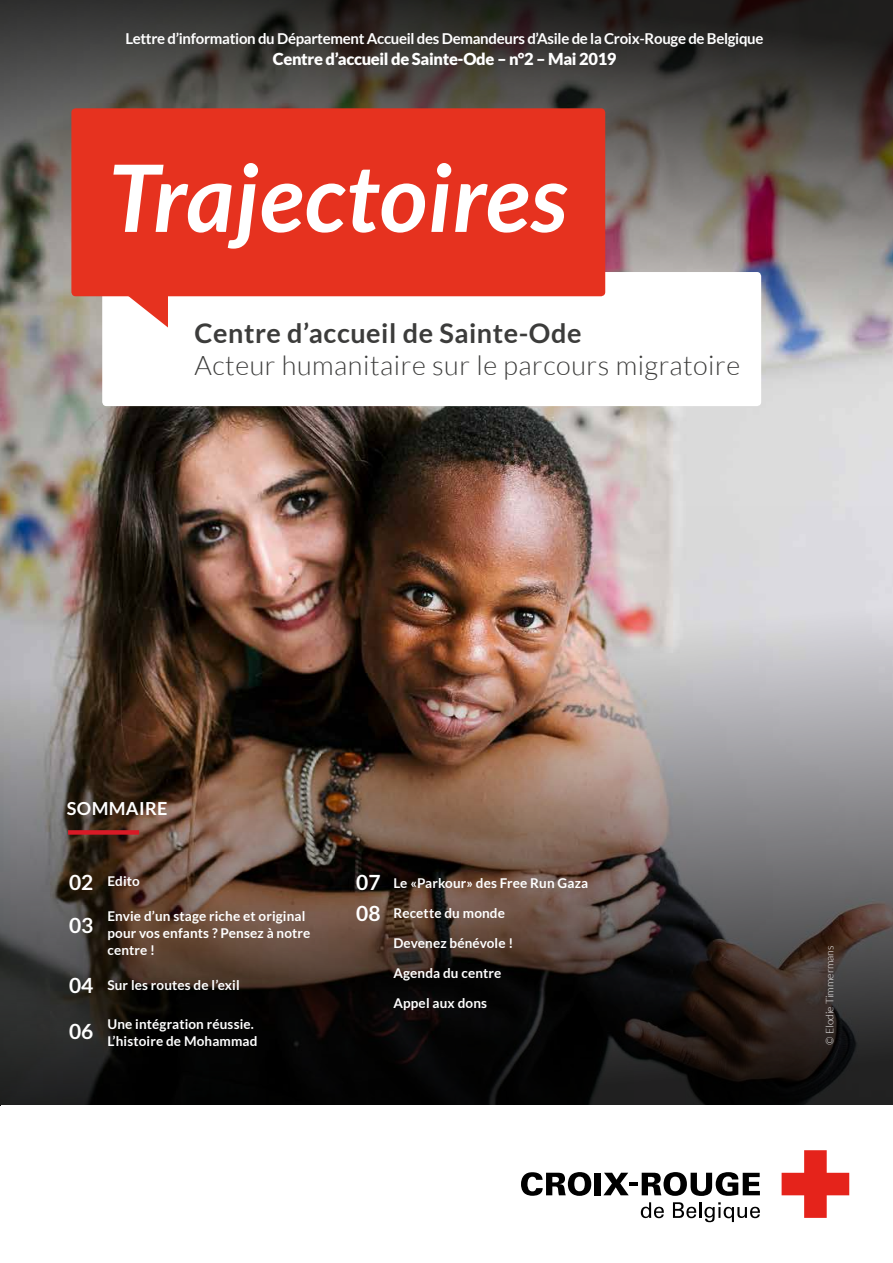
<style>
.page{position:relative;width:893px;height:1263px;background:#fff}
.page>*{position:absolute;margin:0;border:0;box-sizing:border-box;transform-origin:0 0}
.t1{font:italic 700 93px "Lato";letter-spacing:.01em;color:#fff}
.t2{font:300 27px "Lato";letter-spacing:.02em;color:#3c3c3b}
.t3{font:700 27px "Lato";letter-spacing:.02em;color:#3c3c3b}
.t4{font:700 21px/43.5px "Lato";color:#fff}
.t5{font:700 18px "Lato";letter-spacing:.02em;color:#fff}
.t6{font:900 16.5px "Lato";letter-spacing:-.02em;color:#fff}
.t7{font:700 15px "Lato";letter-spacing:-.02em;color:#fff}
.t8{font:700 13.5px/17.2px "Lato";letter-spacing:.01em;color:#fff}
.t9{font:300 10.5px "Lato";color:#fff}
</style>
<div class="page">
<img style="left:0;top:384px;width:893px;height:122px">
<img style="left:0;top:0;width:893px;height:384px">
<img style="left:0;top:506px;width:893px;height:599px">
<div style="left:102px;top:272px;width:659px;height:134px;background:#fff;border-radius:4px"></div>
<div style="left:71px;top:108px;width:534px;height:188px;background:#e6321f;border-radius:4px"></div>
<svg style="left:127px;top:296px;width:41px;height:31px"></svg>
<svg style="left:782px;top:1150px;width:67px;height:68px"></svg>
<svg style="left:521px;top:1172px;width:70px;height:24px"></svg>
<div style="left:595px;top:1173px;width:6px;height:22px;background:#000"></div>
<svg style="left:603px;top:1172px;width:157px;height:24px"></svg>
<svg style="left:641px;top:1202px;width:23px;height:16px"></svg>
<svg style="left:673px;top:1202px;width:87px;height:20px"></svg>
<div style="left:68px;top:830px;width:71px;height:5px;background:#d81a26"></div>
<p class="t7" style="left:126px;top:29px;width:639px">Lettre d’information du Département Accueil des Demandeurs d’Asile de la Croix-Rouge de Belgique</p>
<p class="t6" style="left:273px;top:49px;width:345px">Centre d’accueil de Sainte-Ode – n°2 – Mai 2019</p>
<h1 class="t1" style="left:108px;top:145px;width:460px">Trajectoires</h1>
<h2 class="t3" style="left:195px;top:318px;width:388px">Centre d’accueil de Sainte-Ode</h2>
<h2 class="t2" style="left:195px;top:351px;width:547px">Acteur humanitaire sur le parcours migratoire</h2>
<h3 class="t5" style="left:67px;top:798px;width:102px">SOMMAIRE</h3>
<h3 class="t4" style="left:69px;top:860px;width:26px">02<br>03</h3>
<h3 class="t4" style="left:69px;top:964px;width:26px">04</h3>
<h3 class="t4" style="left:69px;top:1009px;width:26px">06</h3>
<p class="t8" style="left:107px;top:872px;width:34px">Edito</p>
<p class="t8" style="left:107px;top:907px;width:204px">Envie d’un stage riche et original pour vos enfants ? Pensez à notre centre !</p>
<p class="t8" style="left:107px;top:976px;width:134px">Sur les routes de l’exil</p>
<p class="t8" style="left:107px;top:1015px;width:151px">Une intégration réussie.<br>L’histoire de Mohammad</p>
<h3 class="t4" style="left:356px;top:866px;width:26px;line-height:30.8px">07<br>08</h3>
<p class="t8" style="left:393px;top:874px;width:196px">Le «Parkour» des Free Run Gaza</p>
<p class="t8" style="left:393px;top:904px;width:113px">Recette du monde</p>
<p class="t8" style="left:393px;top:934px;width:121px">Devenez bénévole !</p>
<p class="t8" style="left:393px;top:964px;width:110px">Agenda du centre</p>
<p class="t8" style="left:393px;top:994px;width:95px">Appel aux dons</p>
<p class="t9" style="left:824px;top:1044px;width:100px;rotate:-90deg">© Elodie Timmermans</p>
</div>
